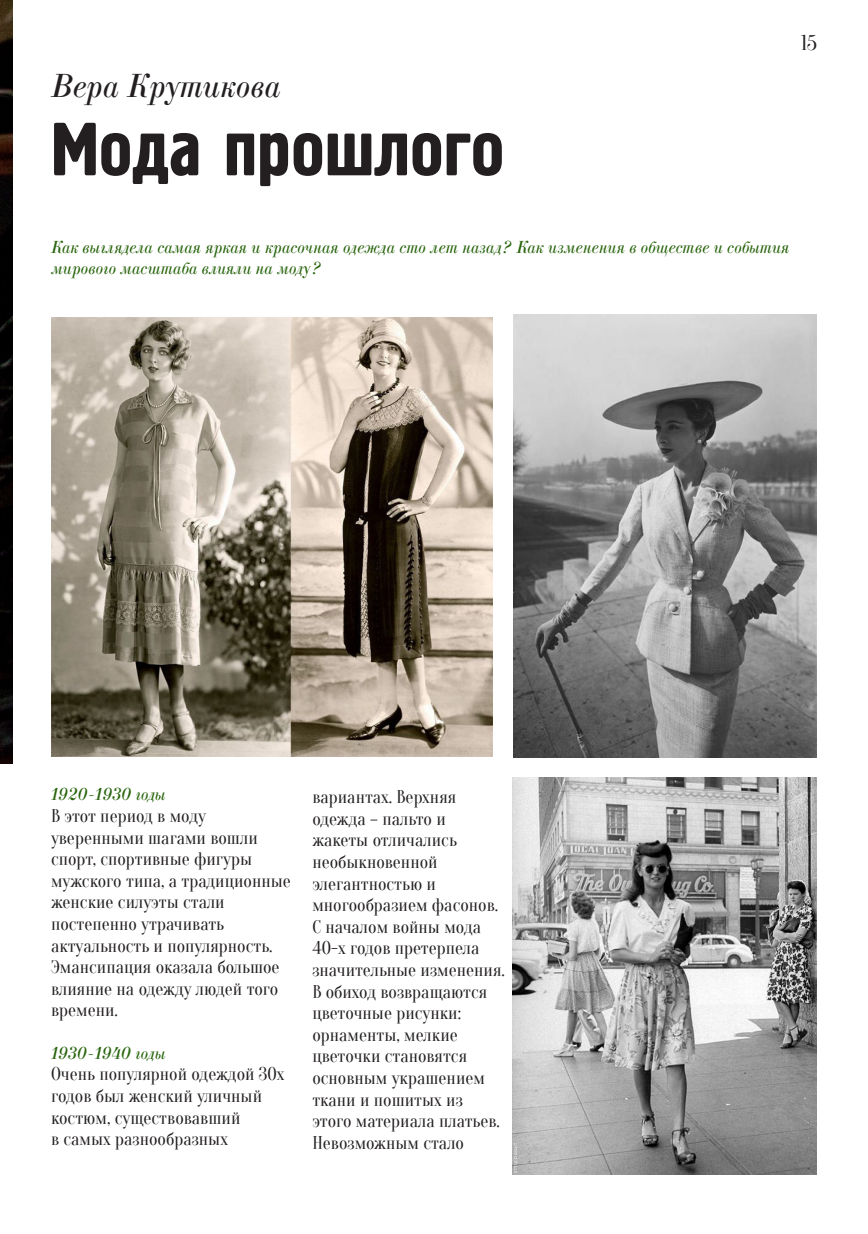
<style>
.page{position:relative;width:868px;height:1234px;background:#fff}
.page>*{position:absolute;margin:0;border:0;box-sizing:border-box;transform-origin:0 0}
.zag{font:75px "Hermes";color:#231f20}
.курсив{font:italic 33px "Elizabeth C";color:#231f20}
.t1{font:21px "Oranienbaum";color:#231f20}
.txt{font:18px/21.6px "Oranienbaum";color:#231f20}
.курсив_зеленый{font:italic 17.25px/20.7px "Elizabeth C";letter-spacing:-.01em;color:#29650d}
</style>
<div class="page">
<img style="left:0;top:0;width:13px;height:763px">
<img style="left:51px;top:317px;width:441px;height:439px">
<img style="left:513px;top:315px;width:303px;height:442px">
<img style="left:512px;top:777px;width:304px;height:397px">
<p class="курсив" style="left:51px;top:67px;width:231px">Вера Крутикова</p>
<p class="zag" style="left:51px;top:107px;width:455px">Мода прошлого</p>
<p class="t1" style="left:801px;top:32px;width:17px">15</p>
<p class="курсив_зеленый" style="left:51px;top:237px;width:740px">Как выглядела самая яркая и красочная одежда сто лет назад? Как изменения в обществе и события мирового масштаба влияли на моду?</p>
<p class="курсив_зеленый" style="left:51px;top:784px;width:116px">1920-1930 годы</p>
<p class="txt" style="left:51px;top:805px;width:241px">В этот период в моду уверенными шагами вошли спорт, спортивные фигуры мужского типа, а традиционные женские силуэты стали постепенно утрачивать актуальность и популярность.</p>
<p class="txt" style="left:51px;top:956px;width:230px;text-align:justify">Эмансипация оказала большое влияние на одежду людей того времени.</p>
<p class="курсив_зеленый" style="left:51px;top:1042px;width:116px">1930-1940 годы</p>
<p class="txt" style="left:51px;top:1063px;width:235px">Очень популярной одеждой 30х годов был женский уличный костюм, существовавший<br>в самых разнообразных</p>
<p class="txt" style="left:312px;top:786px;width:187px">вариантах. Верхняя одежда – пальто и жакеты отличались необыкновенной элегантностью и многообразием фасонов.</p>
<p class="txt" style="left:312px;top:916px;width:194px">С началом войны мода<br>40-х годов претерпела значительные изменения.<br>В обиход возвращаются цветочные рисунки: орнаменты, мелкие цветочки становятся основным украшением ткани и пошитых из этого материала платьев.<br>Невозможным стало</p>
</div>
